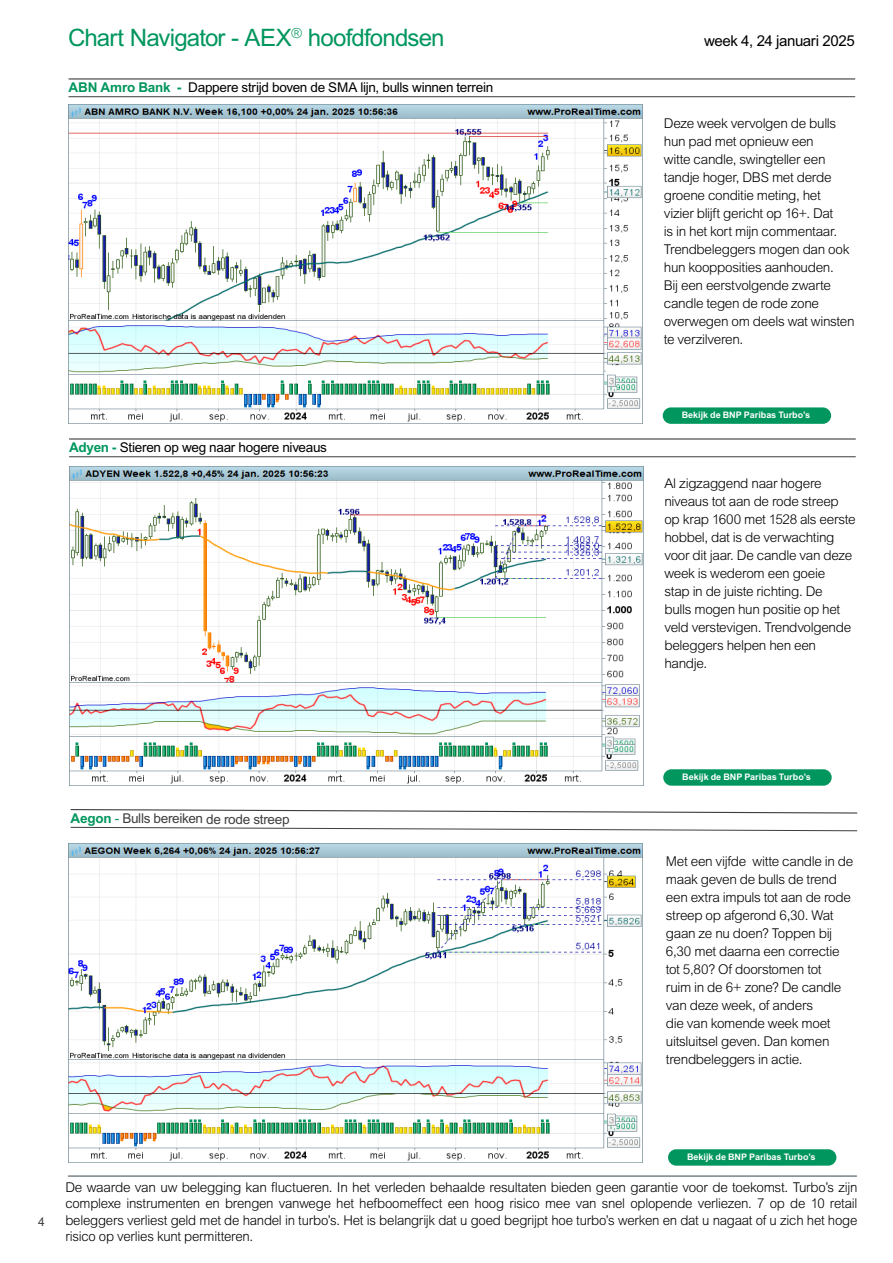
<style>
.page{position:relative;width:893px;height:1263px;background:#fff}
.page>*{position:absolute;margin:0;border:0;box-sizing:border-box;transform-origin:0 0}
.Heading_Table_Double{font:24px "Arial MT Std";letter-spacing:-.035em;color:#00965d}
.Heading_Table_Double-2{font:15px "Arial MT Std";letter-spacing:-.025em;color:#000}
.Body{font:300 13.5px/18px "Arial MT Std";letter-spacing:-.025em;color:#000}
.t1{font:13.5px "Arial MT Std";letter-spacing:-.02em;color:#000}
.t2{font:13.5px "Arial MT Std";letter-spacing:-.025em;color:#3e3e3f}
.t3{font:12px "Arial MT Std";color:#3e3e3f}
.t4{font:700 9px "Arial MT Std";color:#fff}
.s1{font-weight:700;color:#00965d}
.s2{color:#00965d}
</style>
<div class="page">
<hr style="left:68px;top:1175px;width:789px;height:2px;background:#78848a">
<hr style="left:69px;top:438px;width:787px;height:2px;background:#3e3e3f">
<hr style="left:69px;top:456px;width:787px;height:1px;background:#3e3e3f">
<img style="left:69px;top:467px;width:574px;height:319px">
<div style="left:663px;top:769px;width:169px;height:17px;background:#00965d;border-radius:8px"></div>
<svg style="left:70px;top:809px;width:788px;height:5px"></svg>
<svg style="left:70px;top:827px;width:788px;height:4px"></svg>
<img style="left:68px;top:844px;width:574px;height:319px">
<div style="left:668px;top:1149px;width:168px;height:17px;background:#00965d;border-radius:8px"></div>
<hr style="left:69px;top:78px;width:786px;height:2px;background:#3e3e3f">
<hr style="left:69px;top:96px;width:786px;height:1px;background:#3e3e3f">
<img style="left:69px;top:105px;width:574px;height:319px">
<div style="left:663px;top:407px;width:168px;height:17px;background:#00965d;border-radius:8px"></div>
<p class="Heading_Table_Double" style="left:68px;top:24px;width:378px">Chart Navigator - AEX<sup>®</sup> hoofdfondsen</p>
<p class="Heading_Table_Double-2" style="left:704px;top:32px;width:152px">week 4, 24 januari 2025</p>
<p class="t1" style="left:69px;top:80px;width:426px"><span class="s1">ABN Amro Bank -</span> Dappere strijd boven de SMA lijn, bulls winnen terrein</p>
<p class="t1" style="left:69px;top:440px;width:259px"><span class="s1">Adyen -</span> Stieren op weg naar hogere niveaus</p>
<p class="Body" style="left:664px;top:115px;width:192px">Deze week vervolgen de bulls hun pad met opnieuw een<br>witte candle, swingteller een tandje hoger, DBS met derde groene conditie meting, het<br>vizier blijft gericht op 16+. Dat<br>is in het kort mijn commentaar.<br>Trendbeleggers mogen dan ook hun koopposities aanhouden.<br>Bij een eerstvolgende zwarte candle tegen de rode zone overwegen om deels wat winsten te verzilveren.</p>
<p class="t4" style="left:682px;top:410px;width:130px">Bekijk de BNP Paribas Turbo’s</p>
<p class="Body" style="left:664px;top:475px;width:193px">Al zigzaggend naar hogere niveaus tot aan de rode streep op krap 1600 met 1528 als eerste hobbel, dat is de verwachting voor dit jaar. De candle van deze week is wederom een goeie<br>stap in de juiste richting. De<br>bulls mogen hun positie op het veld verstevigen. Trendvolgende beleggers helpen hen een handje.</p>
<p class="t2" style="left:71px;top:811px;width:221px"><span class="s1">Aegon</span> <span class="s2">-</span> Bulls bereiken de rode streep</p>
<p class="t4" style="left:682px;top:772px;width:130px">Bekijk de BNP Paribas Turbo’s</p>
<p class="Body" style="left:666px;top:853px;width:189px">Met een vijfde witte candle in de maak geven de bulls de trend een extra impuls tot aan de rode streep op afgerond 6,30. Wat gaan ze nu doen? Toppen bij<br>6,30 met daarna een correctie tot 5,80? Of doorstomen tot<br>ruim in de 6+ zone? De candle van deze week, of anders<br>die van komende week moet uitsluitsel geven. Dan komen trendbeleggers in actie.</p>
<p class="t3" style="left:38px;top:1215px;width:8px">4</p>
<p class="t4" style="left:687px;top:1152px;width:130px">Bekijk de BNP Paribas Turbo’s</p>
<p class="Body" style="left:65px;top:1179px;width:794px;line-height:16.5px;text-align:justify">De waarde van uw belegging kan fluctueren. In het verleden behaalde resultaten bieden geen garantie voor de toekomst. Turbo’s zijn complexe instrumenten en brengen vanwege het hefboomeffect een hoog risico mee van snel oplopende verliezen. 7 op de 10 retail beleggers verliest geld met de handel in turbo’s. Het is belangrijk dat u goed begrijpt hoe turbo’s werken en dat u nagaat of u zich het hoge risico op verlies kunt permitteren.</p>
</div>
